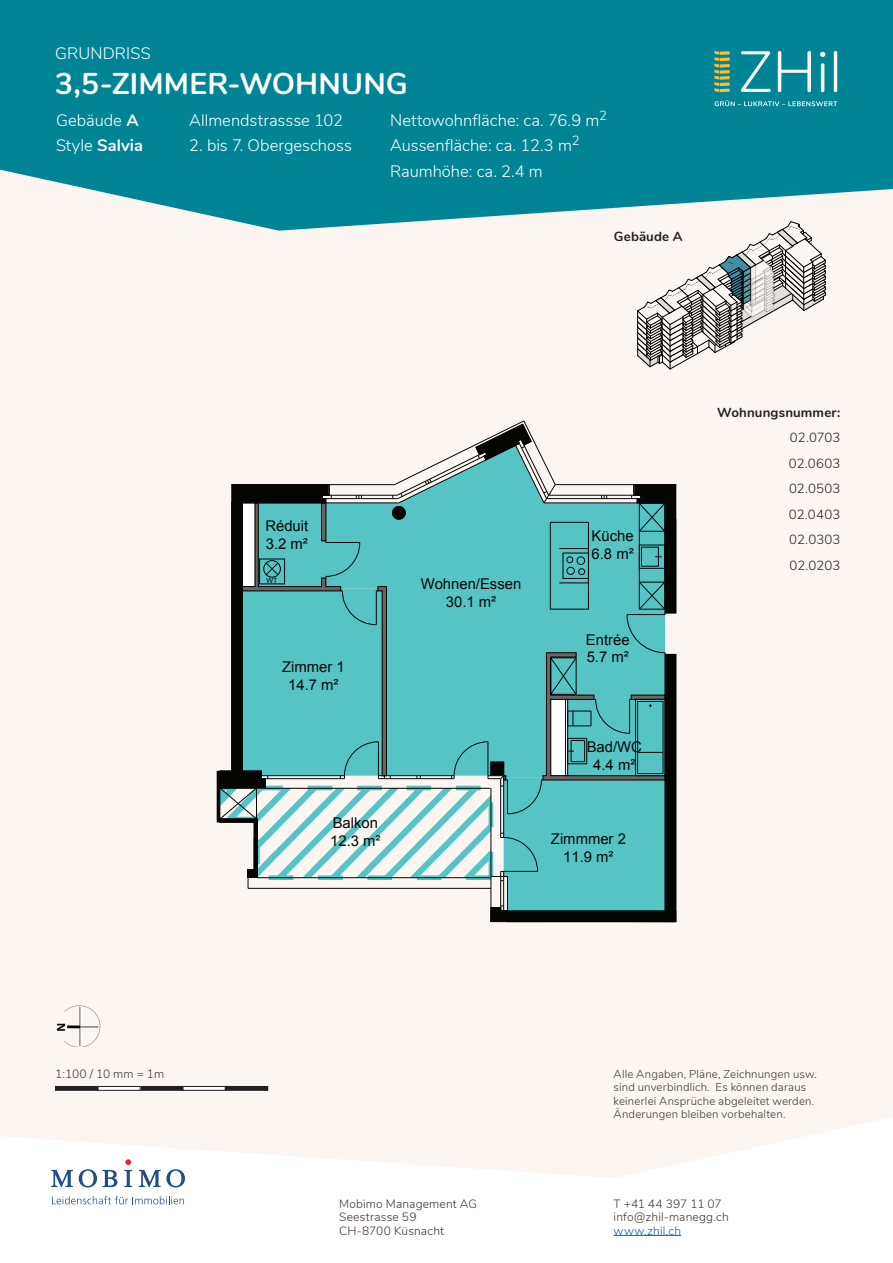
<style>
.page{position:relative;width:893px;height:1263px;background:#fff}
.page>*{position:absolute;margin:0;border:0;box-sizing:border-box;transform-origin:0 0}
.Titel{font:700 30px "Nunito";letter-spacing:.01em;color:#fff}
.Angaben{font:300 16.5px "Nunito";color:#fff}
.Angaben-2{font:700 16.5px "Nunito";letter-spacing:.005em;color:#fff}
.Titel-2{font:300 16.5px "Nunito";letter-spacing:.01em;color:#fff}
.t1{font:14.85px/17.9px "Arial";color:#050504;text-align:center}
.Angaben-3{font:300 13.2px "Nunito";letter-spacing:.005em;color:#231f20}
.Angaben-4{font:700 13.2px "Nunito";letter-spacing:.01em;color:#231f20}
.t2{font:300 12px/13.5px "Nunito";letter-spacing:.01em;color:#423731}
.t3{font:300 12px "Nunito";letter-spacing:.015em;color:#175d9e}
.t4{font:300 11.4px/13.5px "Nunito";letter-spacing:.015em;color:#423731}
.t5{font:7.2px "Arial";color:#050504}
.s1{font-weight:700}
.s2{font-weight:300}
</style>
<div class="page">
<div style="left:0;top:231px;width:893px;height:947px;background:#fbf6f2"></div>
<svg style="left:0;top:0;width:893px;height:231px;fill:#008496"></svg>
<svg style="left:715px;top:100px;width:108px;height:6px"></svg>
<svg style="left:741px;top:51px;width:30px;height:41px"></svg>
<svg style="left:778px;top:51px;width:33px;height:41px"></svg>
<svg style="left:820px;top:52px;width:5px;height:40px"></svg>
<svg style="left:834px;top:51px;width:3px;height:41px"></svg>
<svg style="left:714px;top:51px;width:16px;height:41px"></svg>
<hr style="left:614px;top:1235px;width:67px;height:1px;background:#175d9e">
<svg style="left:51px;top:1170px;width:22px;height:17px"></svg>
<svg style="left:79px;top:1169px;width:38px;height:18px"></svg>
<svg style="left:139px;top:1169px;width:46px;height:18px"></svg>
<svg style="left:52px;top:1196px;width:132px;height:8px"></svg>
<svg style="left:124px;top:1159px;width:8px;height:28px"></svg>
<img style="left:56px;top:1003px;width:48px;height:44px">
<div style="left:55px;top:1086px;width:43px;height:4px;border:1px solid #231f20"></div>
<div style="left:140px;top:1086px;width:43px;height:4px;border:1px solid #231f20"></div>
<div style="left:98px;top:1086px;width:42px;height:4px;border:1px solid #231f20"></div>
<div style="left:183px;top:1086px;width:42px;height:4px;border:1px solid #231f20"></div>
<div style="left:225px;top:1086px;width:43px;height:4px;border:1px solid #231f20"></div>
<svg style="left:637px;top:221px;width:189px;height:148px"></svg>
<svg style="left:217px;top:420px;width:459px;height:502px"></svg>
<div style="left:259px;top:559px;width:26px;height:25px;border:1px solid #050504"></div>
<p class="Titel-2" style="left:55px;top:41px;width:97px">GRUNDRISS</p>
<p class="Titel" style="left:55px;top:61px;width:354px">3,5-ZIMMER-WOHNUNG</p>
<p class="Angaben" style="left:189px;top:108px;width:155px">Allmendstrassse 102</p>
<p class="Angaben" style="left:189px;top:133px;width:164px">2. bis 7. Obergeschoss</p>
<p class="Angaben" style="left:390px;top:108px;width:218px">Nettowohnfläche: ca. 76.9 m<sup>2</sup></p>
<p class="Angaben" style="left:390px;top:133px;width:191px">Aussenfläche: ca. 12.3 m<sup>2</sup></p>
<p class="Angaben" style="left:390px;top:159px;width:154px">Raumhöhe: ca. 2.4 m</p>
<p class="Angaben" style="left:56px;top:108px;width:84px">Gebäude <span class="s1">A</span></p>
<p class="Angaben-2" style="left:56px;top:133px;width:88px"><span class="s2">Style</span> Salvia</p>
<p class="Angaben-4" style="left:614px;top:227px;width:70px">Gebäude A</p>
<p class="t1" style="left:265px;top:517px;width:44px;text-align:left">Réduit<br>3.2 m²</p>
<p class="t5" style="left:266px;top:576px;width:13px">WT</p>
<p class="t1" style="left:282px;top:658px;width:64px">Zimmer 1<br>14.7 m²</p>
<p class="t1" style="left:330px;top:814px;width:52px;text-align:left">Balkon<br>12.3 m²</p>
<p class="t1" style="left:421px;top:575px;width:102px">Wohnen/Essen<br>30.1 m²</p>
<p class="t1" style="left:592px;top:527px;width:44px;text-align:left">Küche<br>6.8 m²</p>
<p class="t1" style="left:586px;top:630px;width:45px;text-align:left">Entrée<br>5.7 m²</p>
<p class="t1" style="left:587px;top:738px;width:57px">Bad/WC<br>4.4 m²</p>
<p class="t1" style="left:551px;top:830px;width:76px">Zimmmer 2<br>11.9 m²</p>
<p class="Angaben-4" style="left:717px;top:402px;width:125px">Wohnungsnummer:</p>
<p class="Angaben-3" style="left:790px;top:428px;width:52px">02.0703</p>
<p class="Angaben-3" style="left:789px;top:453px;width:53px">02.0603</p>
<p class="Angaben-3" style="left:789px;top:479px;width:53px">02.0503</p>
<p class="Angaben-3" style="left:789px;top:504px;width:53px">02.0403</p>
<p class="Angaben-3" style="left:789px;top:530px;width:53px">02.0303</p>
<p class="Angaben-3" style="left:789px;top:555px;width:52px">02.0203</p>
<p class="t2" style="left:55px;top:1067px;width:110px">1:100 / 10 mm = 1m</p>
<p class="t4" style="left:614px;top:1066px;width:205px">Alle Angaben, Pläne, Zeichnungen usw. sind unverbindlich. Es können daraus keinerlei Ansprüche abgeleitet werden.<br>Änderungen bleiben vorbehalten.</p>
<p class="t2" style="left:339px;top:1196px;width:140px">Mobimo Management AG<br>Seestrasse 59<br>CH-8700 Küsnacht</p>
<p class="t2" style="left:614px;top:1196px;width:117px">T +41 44 397 11 07 info@zhil-manegg.ch</p>
<p class="t3" style="left:614px;top:1221px;width:69px">www.zhil.ch</p>
</div>
